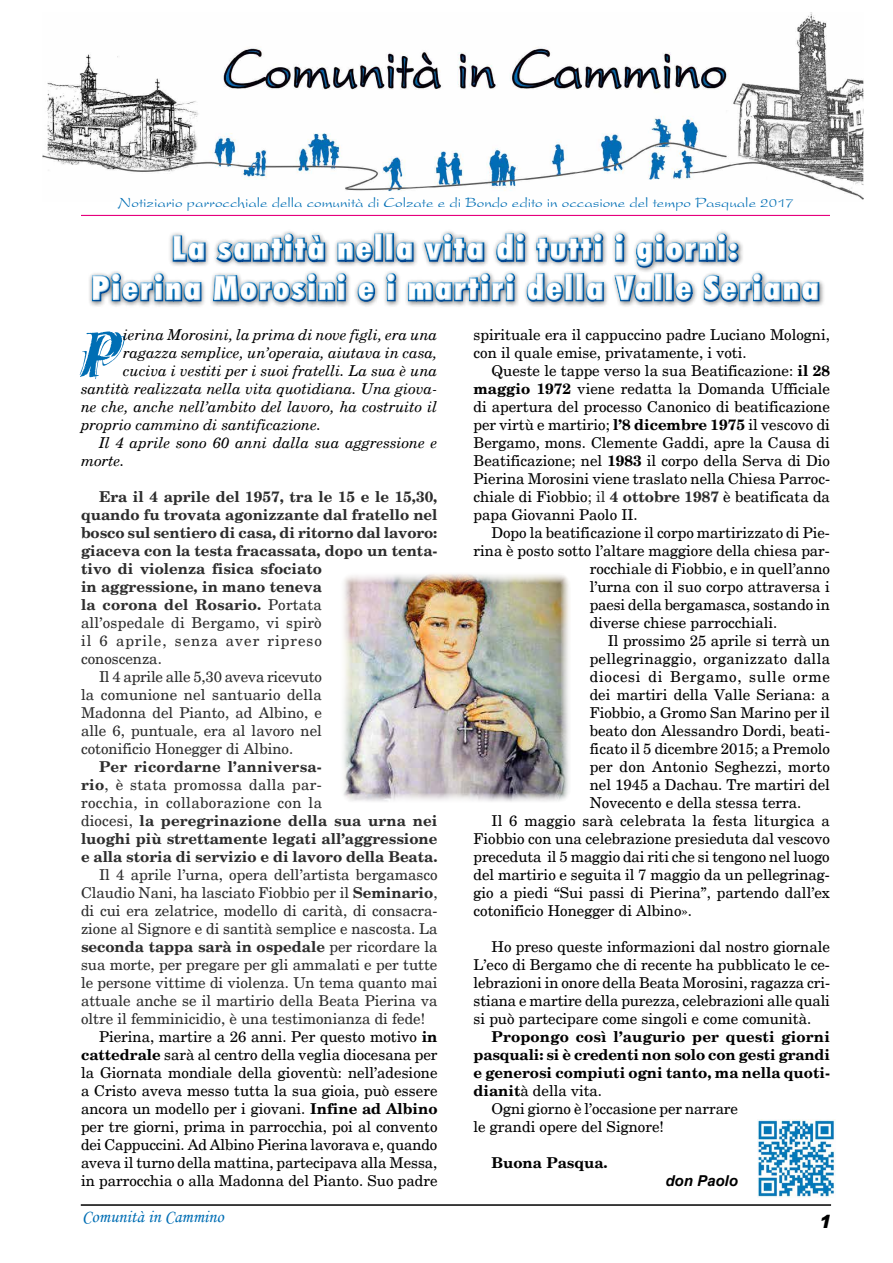
<style>
.page{position:relative;width:893px;height:1263px;background:#fff}
.page>*{position:absolute;margin:0;border:0;box-sizing:border-box;transform-origin:0 0}
.t1{font:68.55px "Hazel Let Plain";color:#006eb4}
.t2{font:900 condensed 33px/39.6px "Futura BT";letter-spacing:.07em;color:#fff;text-align:center}
.t3{font:18px "Monotype Corsiva";color:#006eb4}
.t4{font:italic 900 18px "Arial";color:#000}
.t5{font:15px/18px "New Century Schlbk";color:#000;text-align:justify}
.t6{font:15px "New Century Schlbk";color:#2d2d2d}
.t7{font:700 15px/18px "New Century Schlbk";color:#2d2d2d}
.t8{font:italic 15px "New Century Schlbk";color:#000}
.t9{font:700 15px "New Century Schlbk";color:#000}
.t10{font:15px "President Plain";color:#006eb4}
.t11{font:15px "New Century Schlbk";letter-spacing:.02em;color:#000}
.t12{font:15px "New Century Schlbk";letter-spacing:.065em;color:#2d2d2d}
.t13{font:15px "New Century Schlbk";letter-spacing:.05em;color:#000}
.t14{font:italic 700 15px "Arial";color:#000}
.s1{font-weight:700}
.s2{color:#2d2d2d}
.s3{font-weight:700;color:#2d2d2d}
.s4{font-weight:400}
</style>
<div class="page">
<hr style="left:81px;top:1204px;width:750px;height:2px;background:#000">
<img style="left:43px;top:13px;width:820px;height:187px">
<hr style="left:81px;top:215px;width:749px;height:1px;background:#e6007d">
<svg style="left:92px;top:305px;width:279px;height:2px"></svg>
<svg style="left:622px;top:305px;width:198px;height:2px"></svg>
<div style="left:89px;top:231px;width:734px;height:74px;background:#006eb4;opacity:.75"></div>
<img style="left:757px;top:1119px;width:78px;height:78px">
<img style="left:343px;top:574px;width:227px;height:228px">
<p class="t10" style="left:118px;top:194px;width:677px">Notiziario parrocchiale della comunità di Colzate e di Bondo edito in occasione del tempo Pasquale 2017</p>
<h2 class="t2" style="left:92px;top:228px;width:728px">La santità nella vita di tutti i giorni:<br>Pierina Morosini e i martiri della Valle Seriana</h2>
<h1 class="t1" style="left:81px;top:316px;width:44px">P</h1>
<p class="t8" style="left:123px;top:326px;width:316px">ierina Morosini, la prima di nove figli, era una</p>
<p class="t5" style="left:473px;top:326px;width:358px">spirituale era il cappuccino padre Luciano Mologni, con il quale emise, privatamente, i voti.</p>
<p class="t5" style="left:473px;top:362px;width:358px;text-indent:18px">Queste le tappe verso la sua Beatificazione: <span class="s1">il 28 maggio 1972</span> viene redatta la Domanda Ufficiale di apertura del processo Canonico di beatificazione per virtù e martirio; <span class="s1">l’8 dicembre 1975</span> il vescovo di Bergamo, mons. Clemente Gaddi, apre la Causa di Beatificazione; nel <span class="s1">1983</span> il corpo della Serva di Dio Pierina Morosini viene traslato nella Chiesa Parroc&shy;chiale di Fiobbio<span class="s2">; il</span> <span class="s3">4 ottobre 1987</span> è beatificata da papa Giovanni Paolo II.</p>
<p class="t5" style="left:491px;top:524px;width:340px">Dopo la beatificazione il corpo martirizzato di Pie-</p>
<p class="t5" style="left:473px;top:542px;width:358px">rina è posto sotto l’altare maggiore della chiesa par-</p>
<p class="t5" style="left:590px;top:560px;width:242px">rocchiale di Fiobbio, e in quell’anno</p>
<p class="t5" style="left:590px;top:578px;width:242px">l’urna con il suo corpo attraversa i</p>
<p class="t5" style="left:590px;top:596px;width:242px">paesi della bergamasca, sostando in</p>
<p class="t5" style="left:590px;top:614px;width:189px">diverse chiese parrocchiali.</p>
<p class="t5" style="left:608px;top:632px;width:224px">Il prossimo 25 aprile si terrà un</p>
<p class="t11" style="left:590px;top:650px;width:242px">pellegrinaggio, organizzato dalla</p>
<p class="t13" style="left:590px;top:668px;width:242px">diocesi di Bergamo, sulle orme</p>
<p class="t5" style="left:590px;top:686px;width:242px">dei martiri della Valle Seriana: a</p>
<p class="t5" style="left:590px;top:704px;width:242px">Fiobbio, a Gromo San Marino per il</p>
<p class="t5" style="left:590px;top:722px;width:242px">beato don Alessandro Dordi, beati-</p>
<p class="t5" style="left:590px;top:740px;width:242px">ficato il 5 dicembre 2015; a Premolo</p>
<p class="t5" style="left:590px;top:758px;width:242px">per don Antonio Seghezzi, morto</p>
<p class="t5" style="left:590px;top:776px;width:242px">nel 1945 a Dachau. Tre martiri del</p>
<p class="t5" style="left:590px;top:794px;width:213px">Novecento e della stessa terra.</p>
<p class="t5" style="left:491px;top:812px;width:340px">Il 6 maggio sarà celebrata la festa liturgica a</p>
<p class="t5" style="left:473px;top:830px;width:358px">Fiobbio con una celebrazione presieduta dal vescovo</p>
<p class="t5" style="left:473px;top:848px;width:358px">preceduta il 5 maggio dai riti che si tengono nel luogo</p>
<p class="t5" style="left:473px;top:866px;width:358px">del martirio e seguita il 7 maggio da un pellegrinag-</p>
<p class="t5" style="left:473px;top:884px;width:358px">gio a piedi “Sui passi di Pierina”, partendo dall’ex</p>
<p class="t5" style="left:473px;top:902px;width:220px">cotonificio Honegger di Albino».</p>
<p class="t5" style="left:473px;top:938px;width:358px;text-indent:18px">Ho preso queste informazioni dal nostro giornale L’eco di Bergamo che di recente ha pubblicato le ce&shy;lebrazioni in onore della Beata Morosini, ragazza cri&shy;stiana e martire della purezza, celebrazioni alle quali si può partecipare come singoli e come comunità.</p>
<p class="t9" style="left:491px;top:1027px;width:340px">Propongo così l’augurio per questi giorni</p>
<p class="t9" style="left:473px;top:1045px;width:358px">pasquali: si è credenti non solo con gesti grandi</p>
<p class="t9" style="left:473px;top:1063px;width:358px">e generosi compiuti ogni tanto, ma nella quoti-</p>
<p class="t5" style="left:473px;top:1082px;width:130px"><span class="s1">dianit</span>à della vita.</p>
<p class="t5" style="left:491px;top:1100px;width:248px">Ogni giorno è l’occasione per narrare</p>
<p class="t5" style="left:473px;top:1118px;width:192px">le grandi opere del Signore!</p>
<p class="t9" style="left:491px;top:1153px;width:118px">Buona Pasqua.</p>
<p class="t14" style="left:665px;top:1171px;width:74px">don Paolo</p>
<p class="t8" style="left:123px;top:344px;width:316px">ragazza semplice, un’operaia, aiutava in casa,</p>
<p class="t8" style="left:123px;top:362px;width:316px">cuciva i vestiti per i suoi fratelli. La sua è una</p>
<p class="t8" style="left:81px;top:380px;width:358px">santità realizzata nella vita quotidiana. Una giova-</p>
<p class="t8" style="left:81px;top:398px;width:358px">ne che, anche nell’ambito del lavoro, ha costruito il</p>
<p class="t8" style="left:81px;top:416px;width:242px">proprio cammino di santificazione.</p>
<p class="t8" style="left:99px;top:434px;width:340px">Il 4 aprile sono 60 anni dalla sua aggressione e</p>
<p class="t8" style="left:81px;top:452px;width:45px">morte.</p>
<p class="t7" style="left:99px;top:488px;width:340px">Era il 4 aprile del 1957, tra le 15 e le 15,30,</p>
<p class="t7" style="left:81px;top:506px;width:358px">quando fu trovata agonizzante dal fratello nel</p>
<p class="t7" style="left:81px;top:524px;width:358px">bosco sul sentiero di casa, di ritorno dal lavoro:</p>
<p class="t7" style="left:81px;top:542px;width:358px">giaceva con la testa fracassata, dopo un tenta-</p>
<p class="t7" style="left:81px;top:560px;width:242px">tivo di violenza fisica sfociato</p>
<p class="t7" style="left:81px;top:578px;width:242px">in aggressione, in mano teneva</p>
<p class="t7" style="left:81px;top:596px;width:242px">la corona del Rosario. <span class="s4">Portata</span></p>
<p class="t6" style="left:81px;top:614px;width:242px">all’ospedale di Bergamo, vi spirò</p>
<p class="t12" style="left:81px;top:632px;width:242px">il 6 aprile, senza aver ripreso</p>
<p class="t6" style="left:81px;top:650px;width:82px">conoscenza.</p>
<p class="t6" style="left:99px;top:668px;width:224px">Il 4 aprile alle 5,30 aveva ricevuto</p>
<p class="t6" style="left:81px;top:686px;width:242px">la comunione nel santuario della</p>
<p class="t6" style="left:81px;top:704px;width:242px">Madonna del Pianto, ad Albino, e</p>
<p class="t6" style="left:81px;top:722px;width:242px">alle 6, puntuale, era al lavoro nel</p>
<p class="t6" style="left:81px;top:740px;width:214px">cotonificio Honegger di Albino.</p>
<p class="t7" style="left:81px;top:758px;width:358px;text-indent:18px">Per ricordarne l’anniversa-<br>rio<span class="s4">, è stata promossa dalla par-<br>rocchia, in collaborazione con la<br>diocesi,</span> la peregrinazione della sua urna nei luoghi più strettamente legati all’aggressione e alla storia di servizio e di lavoro della Beata.</p>
<p class="t6" style="left:99px;top:866px;width:340px">Il 4 aprile l’urna, opera dell’artista bergamasco</p>
<p class="t6" style="left:81px;top:884px;width:358px">Claudio Nani, ha lasciato Fiobbio per il <span class="s1">Seminario</span>,</p>
<p class="t6" style="left:81px;top:902px;width:358px">di cui era zelatrice, modello di carità, di consacra-</p>
<p class="t6" style="left:81px;top:920px;width:358px">zione al Signore e di santità semplice e nascosta. La</p>
<p class="t7" style="left:81px;top:938px;width:358px">seconda tappa sarà in ospedale <span class="s4">per ricordare la</span></p>
<p class="t6" style="left:81px;top:956px;width:358px">sua morte, per pregare per gli ammalati e per tutte</p>
<p class="t6" style="left:81px;top:974px;width:358px">le persone vittime di violenza. Un tema quanto mai</p>
<p class="t6" style="left:81px;top:992px;width:358px">attuale anche se il martirio della Beata Pierina va</p>
<p class="t6" style="left:81px;top:1010px;width:346px">oltre il femminicidio, è una testimonianza di fede!</p>
<p class="t5" style="left:99px;top:1028px;width:340px">Pierina, martire a 26 anni. Per questo motivo <span class="s1">in</span></p>
<p class="t5" style="left:81px;top:1046px;width:358px"><span class="s1">cattedrale</span> sarà al centro della veglia diocesana per</p>
<p class="t5" style="left:81px;top:1064px;width:358px">la Giornata mondiale della gioventù: nell’adesione</p>
<p class="t5" style="left:81px;top:1082px;width:358px">a Cristo aveva messo tutta la sua gioia, può essere</p>
<p class="t5" style="left:81px;top:1100px;width:358px">ancora un modello per i giovani. <span class="s1">Infine ad Albino</span></p>
<p class="t5" style="left:81px;top:1118px;width:358px">per tre giorni, prima in parrocchia, poi al convento</p>
<p class="t5" style="left:81px;top:1136px;width:358px">dei Cappuccini. Ad Albino Pierina lavorava e, quando</p>
<p class="t5" style="left:81px;top:1154px;width:358px">aveva il turno della mattina, partecipava alla Messa,</p>
<p class="t5" style="left:81px;top:1172px;width:358px">in parrocchia o alla Madonna del Pianto. Suo padre</p>
<p class="t3" style="left:82px;top:1206px;width:143px">Comunità in Cammino</p>
<p class="t4" style="left:819px;top:1210px;width:14px">1</p>
</div>
